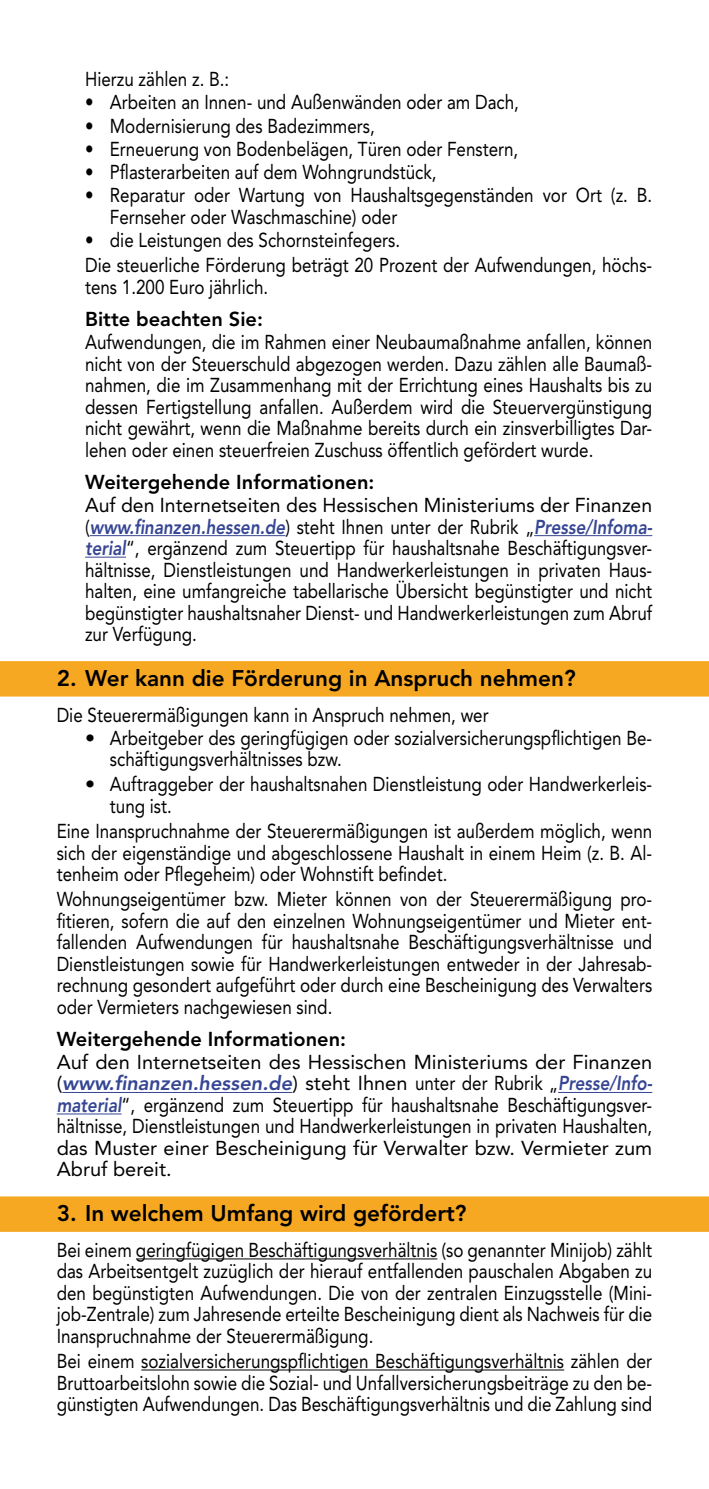
<style>
.page{position:relative;width:709px;height:1489px;background:#fff}
.page>*{position:absolute;margin:0;border:0;box-sizing:border-box;transform-origin:0 0}
.t1{font:800 22.5px "Avenir";color:#000}
.t2{font:20px/21.5px "Avenir";color:#000;text-align:justify;scale:.85 1}
.t3{font:20px/21.5px "Avenir";color:#000;text-align:justify}
.t4{font:800 20px "Avenir";color:#000}
.s1{font-weight:800;font-style:italic;color:#364693}
</style>
<div class="page">
<hr style="left:90px;top:535px;width:195px;height:1px;background:#364693">
<hr style="left:534px;top:535px;width:118px;height:1px;background:#364693">
<hr style="left:85px;top:556px;width:41px;height:1px;background:#364693">
<div style="left:0;top:661px;width:709px;height:35px;background:#f7a823"></div>
<hr style="left:62px;top:1091px;width:230px;height:1px;background:#364693">
<hr style="left:558px;top:1091px;width:94px;height:1px;background:#364693">
<hr style="left:57px;top:1113px;width:65px;height:1px;background:#364693">
<div style="left:0;top:1196px;width:709px;height:35px;background:#f7a823"></div>
<hr style="left:136px;top:1258px;width:301px;height:1px;background:#000">
<hr style="left:141px;top:1369px;width:423px;height:1px;background:#000">
<p class="t2" style="left:85px;top:68px;width:171px">Hierzu zählen z. B.:</p>
<p class="t2" style="left:85px;top:92px;width:512px">• Arbeiten an Innen- und Außenwänden oder am Dach,</p>
<p class="t2" style="left:85px;top:115px;width:342px">• Modernisierung des Badezimmers,</p>
<p class="t2" style="left:85px;top:138px;width:511px">• Erneuerung von Bodenbelägen, Türen oder Fenstern,</p>
<p class="t2" style="left:85px;top:161px;width:415px">• Pflasterarbeiten auf dem Wohngrundstück,</p>
<p class="t2" style="left:110px;top:185px;width:639px;text-indent:-25px">• Reparatur oder Wartung von Haushaltsgegenständen vor Ort (z. B.<br>Fernseher oder Waschmaschine) oder</p>
<p class="t2" style="left:85px;top:228px;width:668px;line-height:25px">• die Leistungen des Schornsteinfegers.<br>Die steuerliche Förderung beträgt 20 Prozent der Aufwendungen, höchs-</p>
<p class="t2" style="left:85px;top:276px;width:217px">tens 1.200 Euro jährlich.</p>
<p class="t4" style="left:85px;top:307px;width:179px">Bitte beachten Sie:</p>
<p class="t2" style="left:85px;top:331px;width:669px">Aufwendungen, die im Rahmen einer Neubaumaßnahme anfallen, können nicht von der Steuerschuld abgezogen werden. Dazu zählen alle Baumaß&shy;nahmen, die im Zusammenhang mit der Errichtung eines Haushalts bis zu dessen Fertigstellung anfallen. Außerdem wird die Steuervergünstigung nicht gewährt, wenn die Maßnahme bereits durch ein zinsverbilligtes Dar&shy;lehen oder einen steuerfreien Zuschuss öffentlich gefördert wurde.</p>
<p class="t4" style="left:85px;top:470px;width:291px">Weitergehende Informationen:</p>
<p class="t3" style="left:85px;top:494px;width:569px">Auf den Internetseiten des Hessischen Ministeriums der Finanzen (<span class="s1">www.finanzen.hessen.de</span>) steht Ihnen unter der Rubrik „<span class="s1">Presse/Infoma&shy;terial</span>“, ergänzend zum Steuertipp für haushaltsnahe Beschäftigungsver&shy;hältnisse, Dienstleistungen und Handwerkerleistungen in privaten Haus&shy;halten, eine umfangreiche tabellarische Übersicht begünstigter und nicht begünstigter haushaltsnaher Dienst- und Handwerkerleistungen zum Abruf zur Verfügung.</p>
<p class="t1" style="left:57px;top:664px;width:520px">2. Wer kann die Förderung in Anspruch nehmen?</p>
<p class="t2" style="left:57px;top:704px;width:510px">Die Steuerermäßigungen kann in Anspruch nehmen, wer</p>
<p class="t3" style="left:110px;top:727px;width:544px;text-indent:-25px">• Arbeitgeber des geringfügigen oder sozialversicherungspflichtigen Be&shy;schäftigungsverhältnisses bzw.</p>
<p class="t3" style="left:110px;top:773px;width:544px;text-indent:-25px">• Auftraggeber der haushaltsnahen Dienstleistung oder Handwerkerleis&shy;tung ist.</p>
<p class="t2" style="left:57px;top:820px;width:702px">Eine Inanspruchnahme der Steuerermäßigungen ist außerdem möglich, wenn sich der eigenständige und abgeschlossene Haushalt in einem Heim (z. B. Al&shy;tenheim oder Pflegeheim) oder Wohnstift befindet.</p>
<p class="t2" style="left:57px;top:888px;width:702px">Wohnungseigentümer bzw. Mieter können von der Steuerermäßigung pro&shy;fitieren, sofern die auf den einzelnen Wohnungseigentümer und Mieter ent&shy;fallenden Aufwendungen für haushaltsnahe Beschäftigungsverhältnisse und Dienstleistungen sowie für Handwerkerleistungen entweder in der Jahresab&shy;rechnung gesondert aufgeführt oder durch eine Bescheinigung des Verwalters oder Vermieters nachgewiesen sind.</p>
<p class="t4" style="left:57px;top:1026px;width:291px">Weitergehende Informationen:</p>
<p class="t3" style="left:57px;top:1051px;width:597px">Auf den Internetseiten des Hessischen Ministeriums der Finanzen (<span class="s1">www.finanzen.hessen.de</span>) steht Ihnen unter der Rubrik „<span class="s1">Presse/Info&shy;material</span>“, ergänzend zum Steuertipp für haushaltsnahe Beschäftigungsver&shy;hältnisse, Dienstleistungen und Handwerkerleistungen in privaten Haushalten, das Muster einer Bescheinigung für Verwalter bzw. Vermieter zum Abruf bereit.</p>
<p class="t1" style="left:57px;top:1199px;width:411px">3. In welchem Umfang wird gefördert?</p>
<p class="t2" style="left:57px;top:1239px;width:702px">Bei einem geringfügigen Beschäftigungsverhältnis (so genannter Minijob) zählt das Arbeitsentgelt zuzüglich der hierauf entfallenden pauschalen Abgaben zu den begünstigten Aufwendungen. Die von der zentralen Einzugsstelle (Mini&shy;job-Zentrale) zum Jahresende erteilte Bescheinigung dient als Nachweis für die Inanspruchnahme der Steuerermäßigung.</p>
<p class="t2" style="left:57px;top:1350px;width:702px">Bei einem sozialversicherungspflichtigen Beschäftigungsverhältnis zählen der Bruttoarbeitslohn sowie die Sozial- und Unfallversicherungsbeiträge zu den be&shy;günstigten Aufwendungen. Das Beschäftigungsverhältnis und die Zahlung sind</p>
</div>
